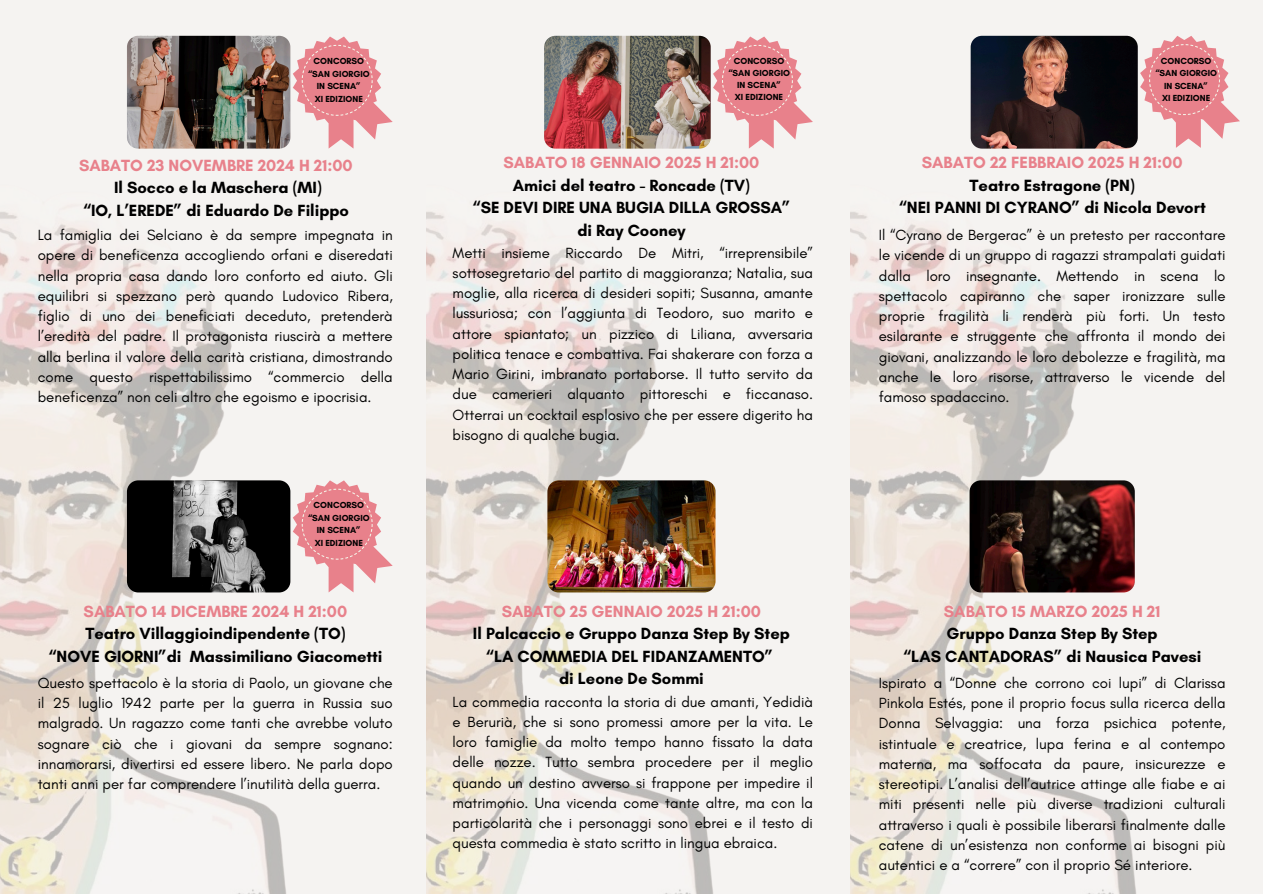
<style>
.page{position:relative;width:1263px;height:894px;background:#fff}
.page>*{position:absolute;margin:0;border:0;box-sizing:border-box;transform-origin:0 0}
.t1{font:700 16.5px/22.5px "Glacial Indifference";color:#000;text-align:center}
.t2{font:15px/20.2px "Glacial Indifference";color:#000;text-align:justify}
.t3{font:700 9px/12.6px "Glacial Indifference";color:#000;text-align:center}
.s1{color:#e8818b}
</style>
<div class="page">
<div style="left:0;top:0;width:1263px;height:893px;background:#f5f3f1"></div>
<img style="left:427px;top:212px;width:289px;height:681px">
<img style="left:850px;top:212px;width:286px;height:681px">
<img style="left:0;top:212px;width:291px;height:681px">
<img style="left:544px;top:36px;width:167px;height:112px">
<img style="left:127px;top:480px;width:163px;height:112px;border-radius:11px">
<svg style="left:293px;top:480px;width:100px;height:112px"></svg>
<img style="left:971px;top:36px;width:167px;height:112px;border-radius:11px">
<img style="left:127px;top:36px;width:163px;height:112px;border-radius:11px">
<img style="left:969px;top:480px;width:166px;height:112px;border-radius:11px">
<svg style="left:293px;top:37px;width:100px;height:111px"></svg>
<svg style="left:713px;top:37px;width:100px;height:111px"></svg>
<svg style="left:1140px;top:36px;width:100px;height:112px"></svg>
<img style="left:547px;top:480px;width:168px;height:112px;border-radius:11px">
<p class="t3" style="left:314px;top:55px;width:52px">CONCORSO</p>
<p class="t3" style="left:308px;top:67px;width:64px">“SAN GIORGIO<br>IN SCENA”</p>
<h1 class="t3" style="left:315px;top:93px;width:50px">XI EDIZIONE</h1>
<h1 class="t1" style="left:79px;top:154px;width:275px"><span class="s1">SABATO 23 NOVEMBRE 2024 H 21:00<br></span>Il Socco e la Maschera (MI)<br>“IO, L’EREDE” di Eduardo De Filippo</h1>
<h1 class="t2" style="left:38px;top:224px;width:357px">La famiglia dei Selciano è da sempre impegnata in opere di beneficenza accogliendo orfani e diseredati nella propria casa dando loro conforto ed aiuto. Gli equilibri si spezzano però quando Ludovico Ribera, figlio di uno dei beneficiati deceduto, pretenderà l’eredità del padre. Il protagonista riuscirà a mettere alla berlina il valore della carità cristiana, dimostrando come questo rispettabilissimo “commercio della beneficenza” non celi altro che egoismo e ipocrisia.</h1>
<p class="t3" style="left:314px;top:498px;width:52px">CONCORSO</p>
<p class="t3" style="left:308px;top:511px;width:64px">“SAN GIORGIO<br>IN SCENA”</p>
<p class="t3" style="left:315px;top:536px;width:50px">XI EDIZIONE</p>
<p class="t1" style="left:48px;top:599px;width:336px"><span class="s1">SABATO 14 DICEMBRE 2024 H 21:00<br></span>Teatro Villaggioindipendente (TO)<br>“NOVE GIORNI”di Massimiliano Giacometti</p>
<p class="t2" style="left:38px;top:672px;width:357px">Questo spettacolo è la storia di Paolo, un giovane che il 25 luglio 1942 parte per la guerra in Russia suo malgrado. Un ragazzo come tanti che avrebbe voluto sognare ciò che i giovani da sempre sognano: innamorarsi, divertirsi ed essere libero. Ne parla dopo tanti anni per far comprendere l’inutilità della guerra.</p>
<h1 class="t3" style="left:734px;top:54px;width:52px">CONCORSO</h1>
<p class="t3" style="left:728px;top:67px;width:64px;line-height:12px">“SAN GIORGIO<br>IN SCENA”</p>
<p class="t3" style="left:735px;top:90px;width:50px">XI EDIZIONE</p>
<h2 class="t1" style="left:472px;top:151px;width:320px"><span class="s1">SABATO 18 GENNAIO 2025 H 21:00<br></span>Amici del teatro - Roncade (TV)<br>“SE DEVI DIRE UNA BUGIA DILLA GROSSA” di Ray Cooney</h2>
<p class="t2" style="left:453px;top:242px;width:362px">Metti insieme Riccardo De Mitri, “irreprensibile” sottosegretario del partito di maggioranza; Natalia, sua moglie, alla ricerca di desideri sopiti; Susanna, amante lussuriosa; con l’aggiunta di Teodoro, suo marito e attore spiantato; un pizzico di Liliana, avversaria politica tenace e combattiva. Fai shakerare con forza a Mario Girini, imbranato portaborse. Il tutto servito da due camerieri alquanto pittoreschi e ficcanaso.<br>Otterrai un cocktail esplosivo che per essere digerito ha bisogno di qualche bugia.</p>
<p class="t1" style="left:473px;top:599px;width:318px"><span class="s1">SABATO 25 GENNAIO 2025 H 21:00<br></span>Il Palcaccio e Gruppo Danza Step By Step “LA COMMEDIA DEL FIDANZAMENTO”<br>di Leone De Sommi</p>
<h2 class="t2" style="left:453px;top:691px;width:362px">La commedia racconta la storia di due amanti, Yedidià e Berurià, che si sono promessi amore per la vita. Le loro famiglie da molto tempo hanno fissato la data delle nozze. Tutto sembra procedere per il meglio quando un destino avverso si frappone per impedire il matrimonio. Una vicenda come tante altre, ma con la particolarità che i personaggi sono ebrei e il testo di questa commedia è stato scritto in lingua ebraica.</h2>
<p class="t3" style="left:1161px;top:54px;width:52px">CONCORSO</p>
<p class="t3" style="left:1155px;top:67px;width:64px">“SAN GIORGIO<br>IN SCENA”</p>
<h2 class="t3" style="left:1162px;top:92px;width:50px">XI EDIZIONE</h2>
<p class="t1" style="left:898px;top:151px;width:309px"><span class="s1">SABATO 22 FEBBRAIO 2025 H 21:00<br></span>Teatro Estragone (PN)<br>“NEI PANNI DI CYRANO” di Nicola Devort</p>
<p class="t2" style="left:879px;top:224px;width:348px">Il “Cyrano de Bergerac” è un pretesto per raccontare le vicende di un gruppo di ragazzi strampalati guidati dalla loro insegnante. Mettendo in scena lo spettacolo capiranno che saper ironizzare sulle proprie fragilità li renderà più forti. Un testo esilarante e struggente che affronta il mondo dei giovani, analizzando le loro debolezze e fragilità, ma anche le loro risorse, attraverso le vicende del famoso spadaccino.</p>
<p class="t1" style="left:903px;top:599px;width:300px"><span class="s1">SABATO 15 MARZO 2025 H 21<br></span>Gruppo Danza Step By Step<br>“LAS CANTADORAS” di Nausica Pavesi</p>
<p class="t2" style="left:879px;top:672px;width:348px">Ispirato a “Donne che corrono coi lupi” di Clarissa Pinkola Estés, pone il proprio focus sulla ricerca della Donna Selvaggia: una forza psichica potente, istintuale e creatrice, lupa ferina e al contempo materna, ma soffocata da paure, insicurezze e stereotipi. L’analisi dell’autrice attinge alle fiabe e ai miti presenti nelle più diverse tradizioni culturali attraverso i quali è possibile liberarsi finalmente dalle catene di un’esistenza non conforme ai bisogni più autentici e a “correre” con il proprio Sé interiore.</p>
</div>
